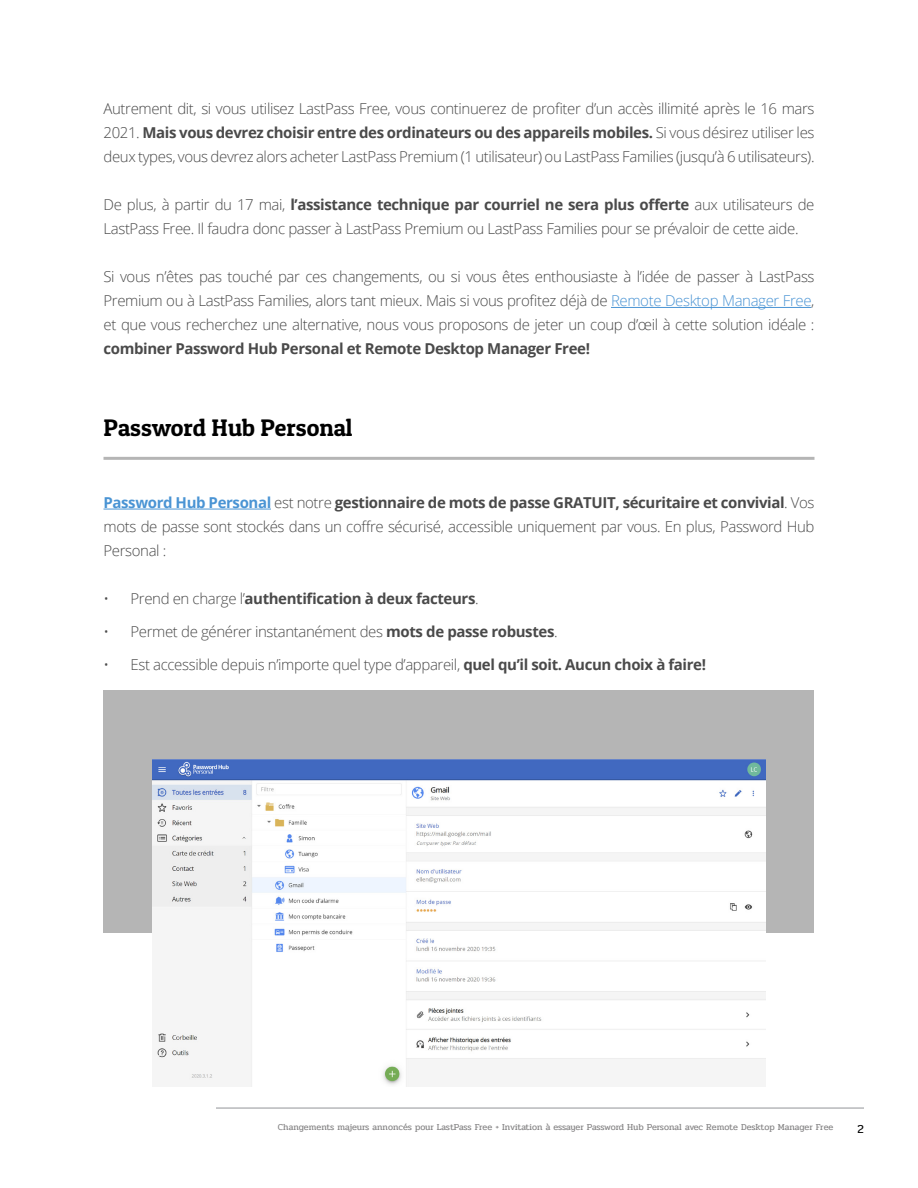
<style>
.page{position:relative;width:918px;height:1188px;background:#fff}
.page>*{position:absolute;margin:0;border:0;box-sizing:border-box;transform-origin:0 0}
.Sous-titre_level2{font:24px "Patua One";color:#000}
.t1{font:300 15px/24px "Open Sans";letter-spacing:-.025em;color:#4a4a4a;text-align:justify}
.t2{font:700 15px "Open Sans";letter-spacing:-.025em;color:#4a4a4a}
.t3{font:12px "Pridi";color:#000}
.t4{font:9px "Pridi";color:#858485}
.s1{font-weight:700}
.s2{color:#4a94d4}
.s3{font-weight:700;color:#4a94d4}
.s4{font-weight:300}
</style>
<div class="page">
<hr style="left:216px;top:1108px;width:648px;height:1px;background:#939598">
<hr style="left:611px;top:307px;width:200px;height:1px;background:#4a94d4">
<hr style="left:104px;top:509px;width:167px;height:1px;background:#4a94d4">
<div style="left:104px;top:690px;width:710px;height:243px;background:#b5b5b5"></div>
<img style="left:152px;top:759px;width:614px;height:327px">
<hr style="left:104px;top:457px;width:710px;height:3px;background:#969696">
<p class="t1" style="left:104px;top:96px;width:713px">Autrement dit, si vous utilisez LastPass Free, vous continuerez de profiter d’un accès illimité après le 16 mars 2021. <span class="s1">Mais vous devrez choisir entre des ordinateurs ou des appareils mobiles.</span> Si vous désirez utiliser les deux types, vous devrez alors acheter LastPass Premium (1 utilisateur) ou LastPass Families (jusqu’à 6 utilisateurs).</p>
<p class="t1" style="left:104px;top:192px;width:713px">De plus, à partir du 17 mai, <span class="s1">l’assistance technique par courriel ne sera plus offerte</span> aux utilisateurs de<br>LastPass Free. Il faudra donc passer à LastPass Premium ou LastPass Families pour se prévaloir de cette aide.</p>
<p class="t1" style="left:104px;top:264px;width:713px">Si vous n’êtes pas touché par ces changements, ou si vous êtes enthousiaste à l’idée de passer à LastPass Premium ou à LastPass Families, alors tant mieux. Mais si vous profitez déjà de <span class="s2">Remote Desktop Manager Free</span>, et que vous recherchez une alternative, nous vous proposons de jeter un coup d’œil à cette solution idéale : <span class="s1">combiner Password Hub Personal et Remote Desktop Manager Free!</span></p>
<p class="Sous-titre_level2" style="left:104px;top:413px;width:251px">Password Hub Personal</p>
<p class="t1" style="left:104px;top:490px;width:713px"><span class="s3">Password Hub Personal</span> est notre <span class="s1">gestionnaire de mots de passe GRATUIT, sécuritaire et convivial</span>. Vos mots de passe sont stockés dans un coffre sécurisé, accessible uniquement par vous. En plus, Password Hub Personal :</p>
<p class="t2" style="left:104px;top:588px;width:377px"><span class="s4">• Prend en charge l’</span>authentification à deux facteurs<span class="s4">.</span></p>
<p class="t1" style="left:104px;top:619px;width:456px">• Permet de générer instantanément des <span class="s1">mots de passe robustes</span>.</p>
<p class="t1" style="left:104px;top:652px;width:604px">• Est accessible depuis n’importe quel type d’appareil, <span class="s1">quel qu’il soit. Aucun choix à faire!</span></p>
<p class="t4" style="left:278px;top:1121px;width:557px">Changements majeurs annoncés pour LastPass Free + Invitation à essayer Password Hub Personal avec Remote Desktop Manager Free</p>
<p class="t3" style="left:858px;top:1121px;width:8px">2</p>
</div>
